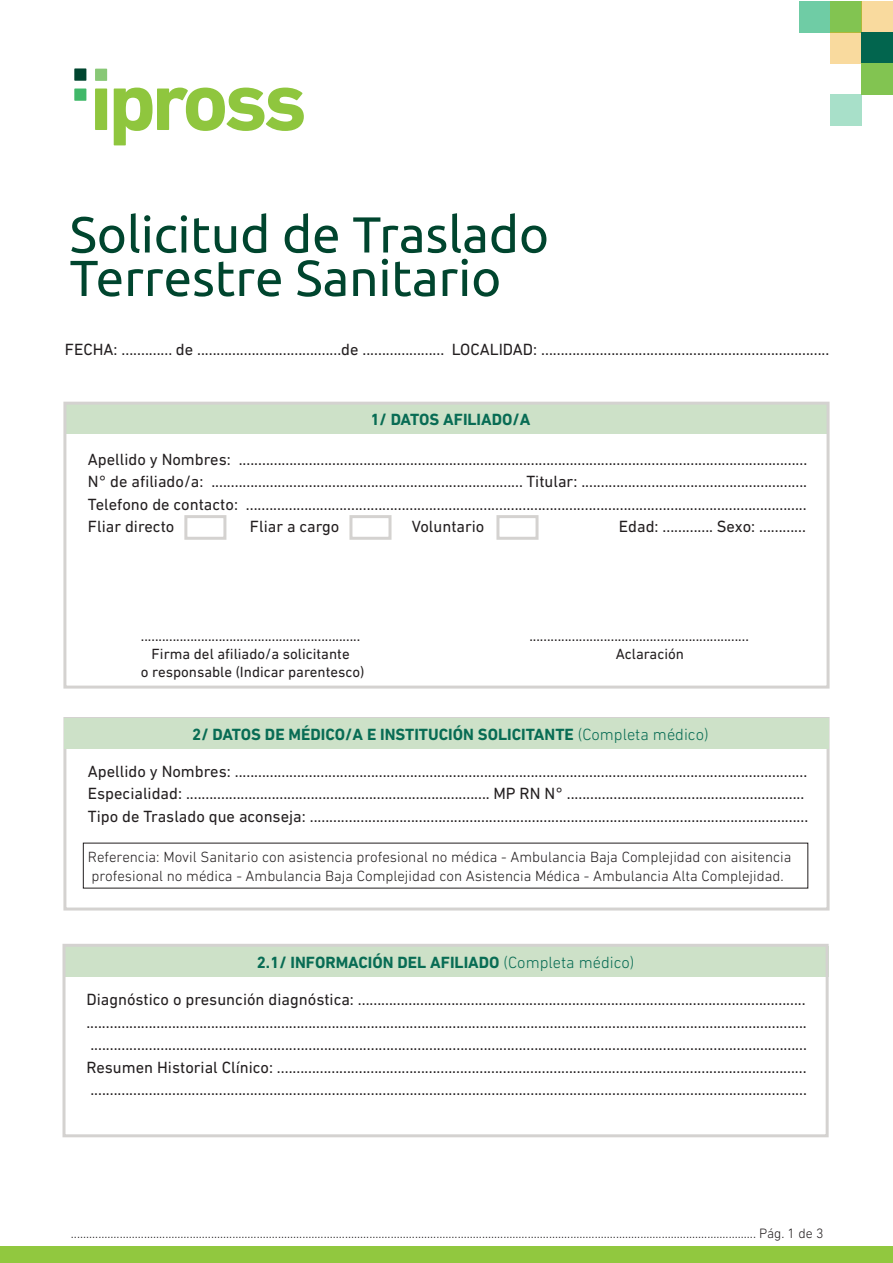
<style>
.page{position:relative;width:893px;height:1263px;background:#fff}
.page>*{position:absolute;margin:0;border:0;box-sizing:border-box;transform-origin:0 0}
.t1{font:50.55px/43.5px "Ubuntu";color:#00452e}
.t2{font:16.5px/22.5px "DIN Next LT Pro";color:#231f20;text-align:justify}
.t3{font:700 16.5px "DIN Next LT Pro";color:#086c54}
.t4{font:15px/18px "DIN Next LT Pro";color:#231f20;text-align:center}
.t5{font:300 15px/18px "DIN Next LT Pro";color:#231f20}
.t6{font:300 13.8px "DIN Next LT Pro";color:#231f20}
.s1{font-weight:300}
</style>
<div class="page">
<div style="left:799px;top:2px;width:31px;height:31px;background:#6fcca5"></div>
<div style="left:830px;top:2px;width:31px;height:31px;background:#82c451"></div>
<div style="left:862px;top:2px;width:31px;height:31px;background:#f9da9e"></div>
<div style="left:830px;top:33px;width:31px;height:31px;background:#f9da9e"></div>
<div style="left:861px;top:33px;width:32px;height:31px;background:#02654e"></div>
<div style="left:830px;top:95px;width:31px;height:31px;background:#a8e0c9"></div>
<div style="left:861px;top:64px;width:32px;height:31px;background:#82c451"></div>
<div style="left:95px;top:89px;width:12px;height:41px;background:#8fc63e"></div>
<svg style="left:114px;top:88px;width:190px;height:57px"></svg>
<div style="left:74px;top:89px;width:12px;height:12px;background:#41b869"></div>
<div style="left:74px;top:68px;width:12px;height:13px;background:#00452f"></div>
<div style="left:95px;top:69px;width:12px;height:12px;background:#88c876"></div>
<div style="left:0;top:1246px;width:893px;height:17px;background:#91c83f"></div>
<svg style="left:63px;top:401px;width:767px;height:288px"></svg>
<svg style="left:63px;top:717px;width:767px;height:194px"></svg>
<div style="left:64px;top:718px;width:765px;height:31px;background:#cde1c8"></div>
<svg style="left:183px;top:514px;width:45px;height:27px"></svg>
<svg style="left:348px;top:514px;width:45px;height:27px"></svg>
<svg style="left:495px;top:514px;width:45px;height:27px"></svg>
<svg style="left:62px;top:944px;width:767px;height:194px"></svg>
<h1 class="t1" style="left:70px;top:211px;width:481px">Solicitud de Traslado<br>Terrestre Sanitario</h1>
<p class="t2" style="left:65px;top:338px;width:766px">FECHA: ............. de .....................................de ..................... LOCALIDAD: ..........................................................................</p>
<p class="t3" style="left:370px;top:409px;width:161px">1/ DATOS AFILIADO/A</p>
<p class="t2" style="left:88px;top:448px;width:721px">Apellido y Nombres: ..................................................................................................................................................<br>N° de afiliado/a: ................................................................................ Titular: ..........................................................<br>Telefono de contacto: ................................................................................................................................................<br>Fliar directo</p>
<p class="t2" style="left:250px;top:515px;width:91px">Fliar a cargo</p>
<p class="t2" style="left:412px;top:515px;width:74px">Voluntario</p>
<p class="t2" style="left:619px;top:515px;width:188px">Edad: ............. Sexo: ............</p>
<p class="t4" style="left:141px;top:626px;width:225px">..............................................................<br>Firma del afiliado/a solicitante<br>o responsable (Indicar parentesco)</p>
<p class="t4" style="left:616px;top:626px;width:135px;text-align:left;text-indent:-86px">..............................................................<br>Aclaración</p>
<p class="t3" style="left:192px;top:725px;width:518px">2/ DATOS DE MÉDICO/A E INSTITUCIÓN SOLICITANTE <span class="s1">(Completa médico)</span></p>
<p class="t2" style="left:88px;top:760px;width:722px;text-align:left">Apellido y Nombres: ...................................................................................................................................................<br>Especialidad: .............................................................................. MP RN N° .............................................................<br>Tipo de Traslado que aconseja: ................................................................................................................................</p>
<p class="t5" style="left:88px;top:848px;width:705px">Referencia: Movil Sanitario con asistencia profesional no médica - Ambulancia Baja Complejidad con aisitencia profesional no médica - Ambulancia Baja Complejidad con Asistencia Médica - Ambulancia Alta Complejidad.</p>
<p class="t3" style="left:257px;top:952px;width:379px">2.1/ INFORMACIÓN DEL AFILIADO <span class="s1">(Completa médico)</span></p>
<p class="t2" style="left:86px;top:988px;width:722px">Diagnóstico o presunción diagnóstica: ................................................................................................................... ......................................................................................................................................................................................... ........................................................................................................................................................................................<br>Resumen Historial Clínico: ........................................................................................................................................ ........................................................................................................................................................................................</p>
<p class="t6" style="left:71px;top:1225px;width:754px">................................................................................................................................................................................................................................. Pág. 1 de 3</p>
</div>
